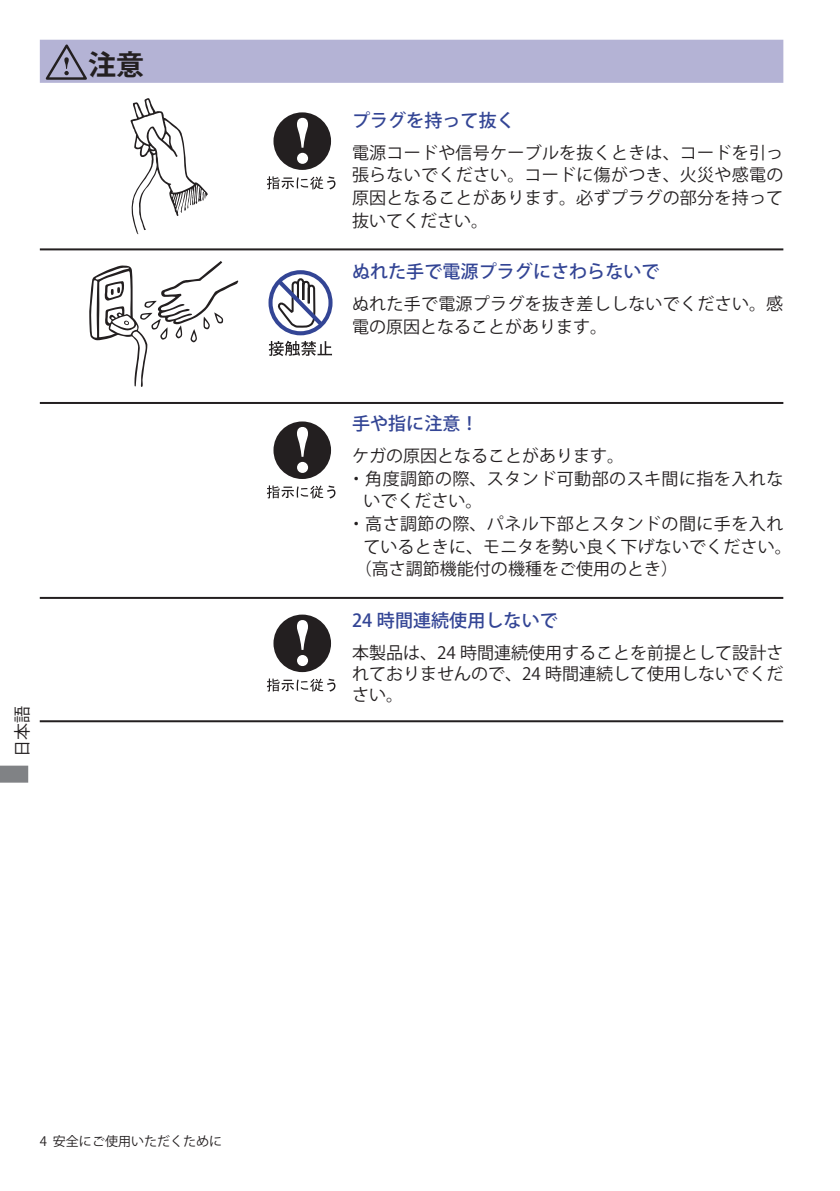
<style>
.page{position:relative;width:840px;height:1191px;background:#fff}
.page>*{position:absolute;margin:0;border:0;box-sizing:border-box;transform-origin:0 0}
.t1{font:700 28px "Koz Go Pro";color:#231f20}
.t2{font:500 18px "Koz Go Pro";letter-spacing:.005em;color:#334595}
.t3{font:17px/22.6px "Koz Go Pro";letter-spacing:.01em;color:#231f20;text-align:justify}
.t4{font:13px "Koz Go Pro";color:#231f20}
</style>
<div class="page">
<svg style="left:0;top:765px;width:28px;height:17px"></svg>
<div style="left:41px;top:41px;width:740px;height:41px;background:#b4b3d5"></div>
<div style="left:40px;top:40px;width:742px;height:43px;border:2px solid #b4b3d5"></div>
<hr style="left:40px;top:248px;width:742px;height:2px;background:#231f20">
<svg style="left:130px;top:98px;width:78px;height:136px"></svg>
<svg style="left:89px;top:261px;width:150px;height:126px"></svg>
<div style="left:266px;top:268px;width:68px;height:69px;border:8px solid #fff;border-radius:50%"></div>
<div style="left:268px;top:270px;width:64px;height:65px;border:4px solid #334595;border-radius:50%"></div>
<svg style="left:268px;top:341px;width:64px;height:15px"></svg>
<svg style="left:273px;top:275px;width:53px;height:55px"></svg>
<svg style="left:46px;top:44px;width:43px;height:37px"></svg>
<svg style="left:64px;top:57px;width:5px;height:12px"></svg>
<hr style="left:40px;top:402px;width:742px;height:2px;background:#231f20">
<hr style="left:40px;top:597px;width:742px;height:2px;background:#231f20">
<svg style="left:267px;top:176px;width:68px;height:13px"></svg>
<div style="left:271px;top:111px;width:62px;height:61px;border:7px solid #fff;border-radius:50%"></div>
<div style="left:275px;top:114px;width:54px;height:54px;background:#231f20;border-radius:50%"></div>
<div style="left:273px;top:112px;width:58px;height:58px;border:4px solid #231f20;border-radius:50%"></div>
<svg style="left:297px;top:118px;width:11px;height:46px"></svg>
<svg style="left:267px;top:485px;width:68px;height:13px"></svg>
<div style="left:271px;top:420px;width:62px;height:61px;border:7px solid #fff;border-radius:50%"></div>
<div style="left:275px;top:423px;width:54px;height:54px;background:#231f20;border-radius:50%"></div>
<div style="left:273px;top:421px;width:58px;height:58px;border:4px solid #231f20;border-radius:50%"></div>
<svg style="left:297px;top:427px;width:11px;height:46px"></svg>
<svg style="left:267px;top:678px;width:68px;height:13px"></svg>
<div style="left:271px;top:613px;width:62px;height:61px;border:7px solid #fff;border-radius:50%"></div>
<div style="left:275px;top:616px;width:54px;height:54px;background:#231f20;border-radius:50%"></div>
<div style="left:273px;top:614px;width:58px;height:58px;border:4px solid #231f20;border-radius:50%"></div>
<svg style="left:297px;top:620px;width:11px;height:46px"></svg>
<hr style="left:40px;top:720px;width:742px;height:2px;background:#231f20">
<h1 class="t1" style="left:88px;top:46px;width:57px">注意</h1>
<p class="t3" style="left:11px;top:757px;width:52px;rotate:-90deg">日本語</p>
<p class="t2" style="left:352px;top:109px;width:164px">プラグを持って抜く</p>
<p class="t3" style="left:352px;top:141px;width:432px">電源コードや信号ケーブルを抜くときは、コードを引っ張らないでください。コードに傷がつき、火災や感電の原因となることがあります。必ずプラグの部分を持って抜いてください。</p>
<p class="t2" style="left:352px;top:260px;width:309px">ぬれた手で電源プラグにさわらないで</p>
<p class="t3" style="left:352px;top:293px;width:432px">ぬれた手で電源プラグを抜き差ししないでください。感電の原因となることがあります。</p>
<p class="t2" style="left:352px;top:412px;width:128px">手や指に注意！</p>
<p class="t3" style="left:352px;top:445px;width:273px">ケガの原因となることがあります。</p>
<p class="t3" style="left:347px;top:467px;width:437px">・角度調節の際、スタンド可動部のスキ間に指を入れな</p>
<p class="t3" style="left:363px;top:490px;width:120px">いでください。</p>
<p class="t3" style="left:347px;top:513px;width:437px">・高さ調節の際、パネル下部とスタンドの間に手を入れ</p>
<p class="t3" style="left:363px;top:536px;width:429px">ているときに、モニタを勢い良く下げないでください。</p>
<p class="t3" style="left:354px;top:558px;width:324px">（高さ調節機能付の機種をご使用のとき）</p>
<p class="t2" style="left:352px;top:609px;width:207px">24 時間連続使用しないで</p>
<p class="t3" style="left:352px;top:643px;width:432px;line-height:21.2px">本製品は、24 時間連続使用することを前提として設計されておりませんので、24 時間連続して使用しないでください。</p>
<p class="t4" style="left:40px;top:1132px;width:184px">4 安全にご使用いただくために</p>
</div>
